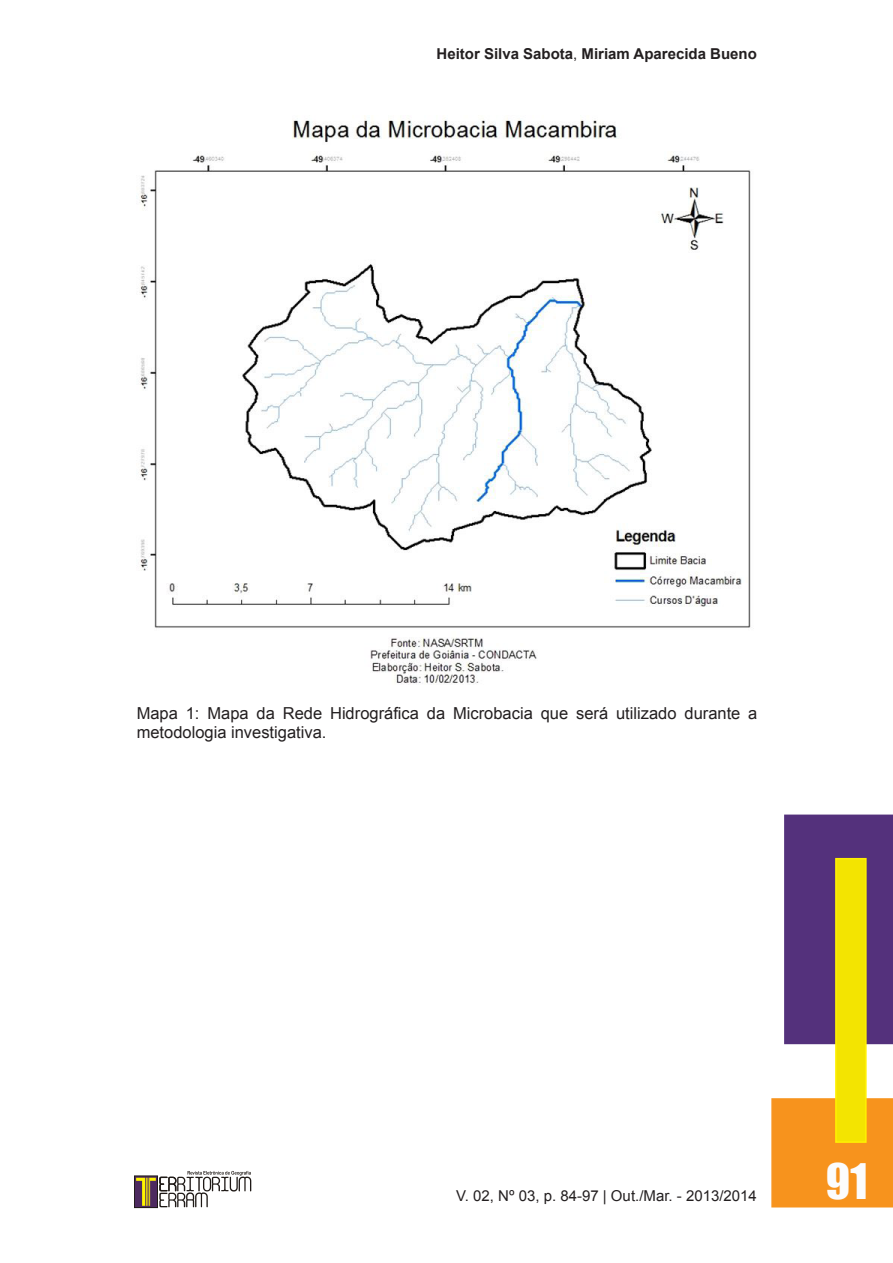
<style>
.page{position:relative;width:893px;height:1263px;background:#fff}
.page>*{position:absolute;margin:0;border:0;box-sizing:border-box;transform-origin:0 0}
.t1{font:45px "Impact";color:#fcfcfc}
.Legendas{font:16.5px/19.8px "Arial";color:#231f20}
.Autor{font:700 15px "Arial";color:#231f20}
.t2{font:15px "Arial";color:#231f20}
.s1{font-weight:400}
</style>
<div class="page">
<div style="left:784px;top:814px;width:109px;height:230px;background:#54317c;border:2px solid #54317c"></div>
<div style="left:771px;top:1098px;width:122px;height:109px;background:#f7931d;border:2px solid #f7931d"></div>
<div style="left:835px;top:858px;width:32px;height:285px;background:#f3e401;border:2px solid #fff101"></div>
<div style="left:134px;top:1176px;width:23px;height:31px;border:1px solid #1f1a17"></div>
<svg style="left:136px;top:1171px;width:115px;height:36px"></svg>
<img style="left:139px;top:115px;width:612px;height:569px">
<p class="Autor" style="left:436px;top:43px;width:322px">Heitor Silva Sabota<span class="s1">,</span> Miriam Aparecida Bueno</p>
<p class="Legendas" style="left:137px;top:703px;width:622px">Mapa 1: Mapa da Rede Hidrográfica da Microbacia que será utilizado durante a metodologia investigativa.</p>
<p class="t2" style="left:456px;top:1185px;width:302px">V. 02, Nº 03, p. 84-97 | Out./Mar. - 2013/2014</p>
<h1 class="t1" style="left:826px;top:1146px;width:43px">91</h1>
</div>
